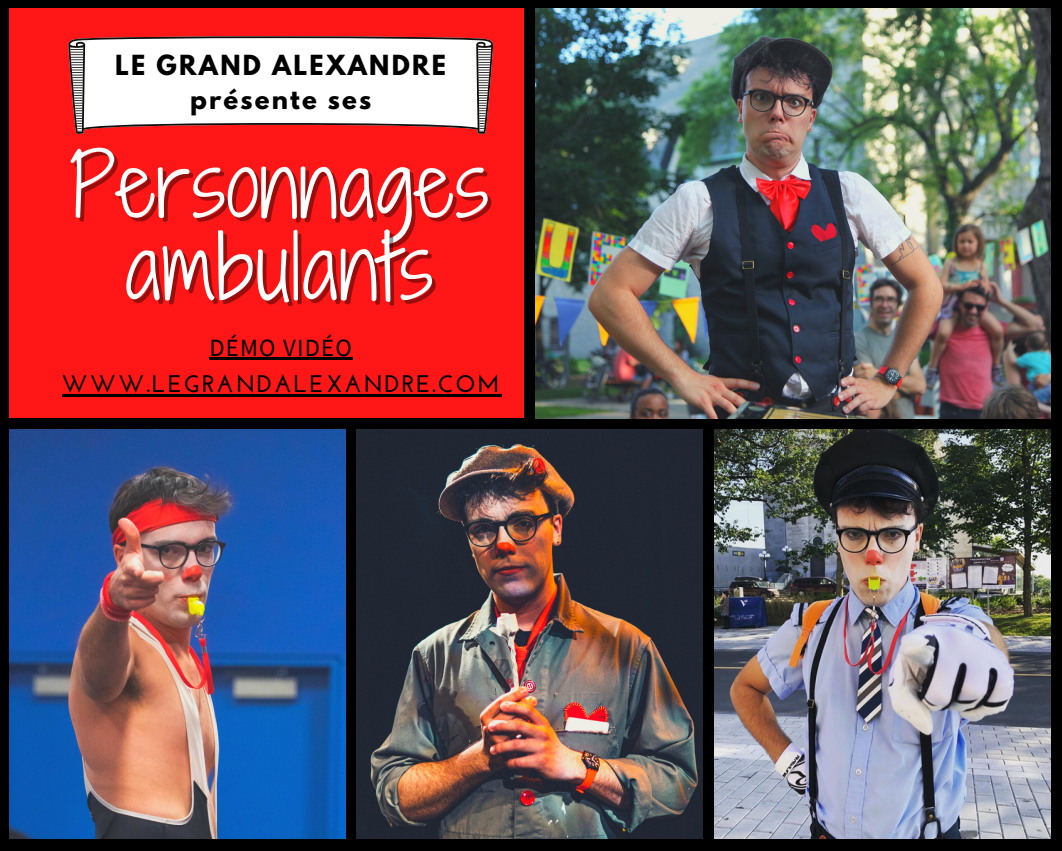
<style>
.page{position:relative;width:1062px;height:851px;background:#fff}
.page>*{position:absolute;margin:0;border:0;box-sizing:border-box;transform-origin:0 0}
.t1{font:84.75px/82.1px "Shadows Into Light Two";letter-spacing:.01em;color:#fff;text-align:center}
.t2{font:24.75px "Source Sans Pro";letter-spacing:.05em;color:#000}
.t3{font:700 24.6px "League Spartan";letter-spacing:.09em;color:#000}
.t4{font:700 24px "Josefin Sans";letter-spacing:.07em;color:#000}
</style>
<div class="page">
<div style="left:0;top:0;width:1062px;height:850px;background:#000"></div>
<div style="left:9px;top:9px;width:515px;height:409px;background:#ff1616"></div>
<img style="left:9px;top:429px;width:337px;height:409px">
<img style="left:357px;top:429px;width:346px;height:409px">
<img style="left:714px;top:429px;width:336px;height:409px">
<img style="left:535px;top:9px;width:515px;height:409px">
<hr style="left:62px;top:394px;width:439px;height:3px;background:#000">
<svg style="left:68px;top:36px;width:425px;height:98px;fill:#fff"></svg>
<svg style="left:70px;top:47px;width:421px;height:85px;background:#f2e1e1"></svg>
<hr style="left:209px;top:358px;width:144px;height:2px;background:#000">
<p class="t3" style="left:115px;top:53px;width:332px">LE GRAND ALEXANDRE</p>
<p class="t3" style="left:190px;top:86px;width:183px">présente ses</p>
<p class="t1" style="left:69px;top:143px;width:421px">Personnages ambulants</p>
<p class="t2" style="left:209px;top:331px;width:144px">DÉMO VIDÉO</p>
<p class="t4" style="left:62px;top:374px;width:440px">WWW.LEGRANDALEXANDRE.COM</p>
</div>
